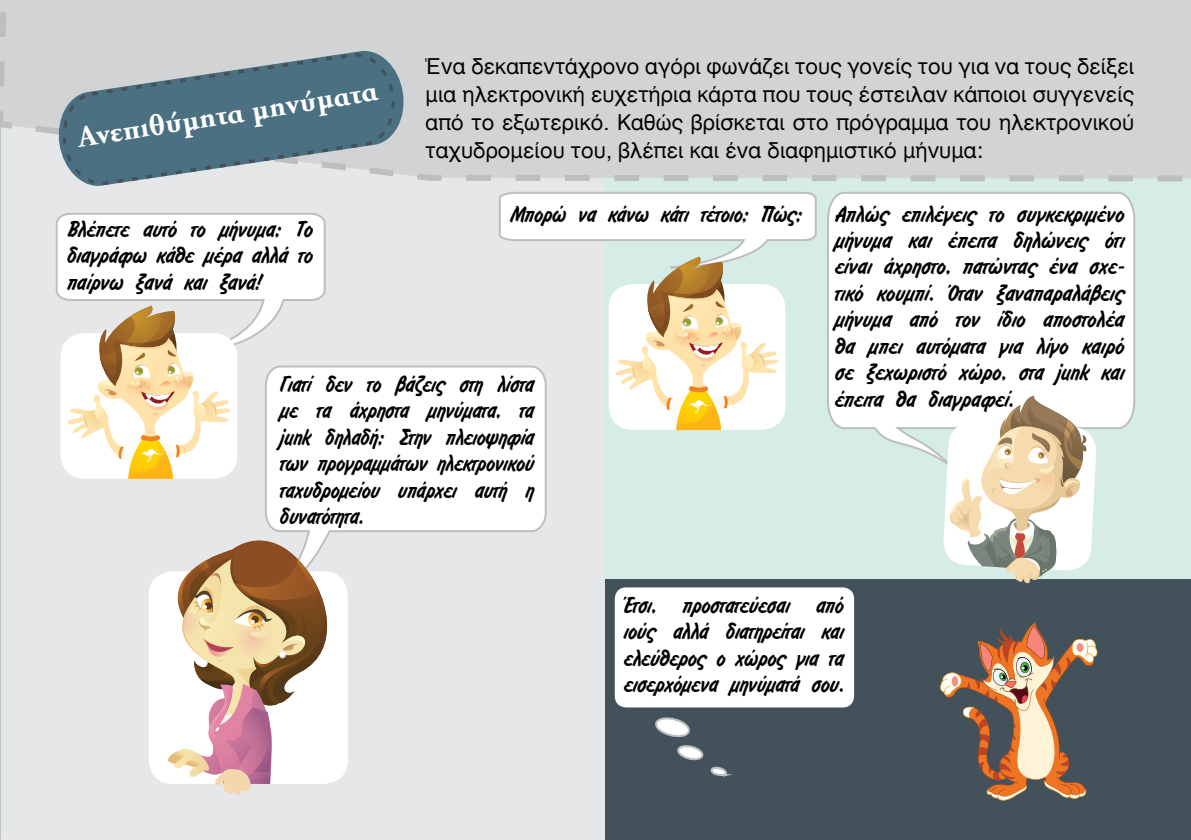
<style>
.page{position:relative;width:1191px;height:840px;background:#fff}
.page>*{position:absolute;margin:0;border:0;box-sizing:border-box;transform-origin:0 0}
.t1{font:700 30px "Samos";color:#fff}
.t2{font:22px/26.4px "Ios";letter-spacing:-.005em;color:#000;text-align:justify}
.t3{font:22px/28px "Gr Helvetica";color:#000;text-align:justify}
.t4{font:22px/26.4px "Ios";letter-spacing:-.005em;color:#000;text-align:justify;scale:.96 1}
</style>
<div class="page">
<div style="left:604px;top:578px;width:587px;height:261px;background:#43525a"></div>
<div style="left:0;top:0;width:604px;height:839px;background:#e6e7e8"></div>
<div style="left:604px;top:130px;width:587px;height:448px;background:#d5ede6"></div>
<div style="left:0;top:0;width:1191px;height:184px;background:#d1d3d4"></div>
<svg style="left:0;top:0;width:10px;height:130px"></svg>
<svg style="left:56px;top:48px;width:351px;height:138px;fill:#d1d3d4"></svg>
<svg style="left:63px;top:53px;width:331px;height:132px;background:#738e9b"></svg>
<svg style="left:265px;top:365px;width:282px;height:175px;background:#fbfbfb"></svg>
<svg style="left:827px;top:192px;width:309px;height:269px;background:#fafbfb"></svg>
<svg style="left:55px;top:213px;width:272px;height:265px"></svg>
<svg style="left:498px;top:192px;width:319px;height:238px"></svg>
<div style="left:149px;top:571px;width:199px;height:212px;background:#fff;border-radius:24px"></div>
<svg style="left:149px;top:540px;width:194px;height:256px"></svg>
<svg style="left:942px;top:394px;width:155px;height:190px;background:#ddd6c7"></svg>
<svg style="left:651px;top:714px;width:77px;height:63px;background:#626e74"></svg>
<div style="left:615px;top:587px;width:239px;height:120px;background:#fff;border-radius:11px"></div>
<svg style="left:940px;top:621px;width:157px;height:179px;background:#877262"></svg>
<h1 class="t1" style="left:75px;top:122px;width:304px;rotate:-9deg">Ανεπιθύμητα μηνύματα</h1>
<p class="t3" style="left:425px;top:53px;width:710px">Ένα δεκαπεντάχρονο αγόρι φωνάζει τους γονείς του για να τους δείξει μια ηλεκτρονική ευχετήρια κάρτα που τους έστειλαν κάποιοι συγγενείς από το εξωτερικό. Καθώς βρίσκεται στο πρόγραμμα του ηλεκτρονικού ταχυδρομείου του, βλέπει και ένα διαφημιστικό μήνυμα:</p>
<p class="t2" style="left:66px;top:216px;width:247px">Βλέπετε αυτό το μήνυμα; Το διαγράφω κάθε μέρα αλλά το παίρνω ξανά και ξανά!</p>
<p class="t2" style="left:509px;top:202px;width:294px">Μπορώ να κάνω κάτι τέτοιο; Πώς;</p>
<p class="t4" style="left:279px;top:371px;width:266px">Γιατί δεν το βάζεις στη λίστα με τα άχρηστα μηνύματα, τα junk δηλαδή; Στην πλειοψηφία των προγραμμάτων ηλεκτρονικού ταχυδρομείου υπάρχει αυτή η δυνατότητα.</p>
<p class="t2" style="left:833px;top:201px;width:292px">Απλώς επιλέγεις το συγκεκριμένο μήνυμα και έπειτα δηλώνεις ότι είναι άχρηστο, πατώντας ένα σχε&shy;τικό κουμπί. Όταν ξαναπαραλάβεις μήνυμα από τον ίδιο αποστολέα θα μπει αυτόματα για λίγο καιρό σε ξεχωριστό χώρο, στα junk και έπειτα θα διαγραφεί.</p>
<p class="t2" style="left:623px;top:592px;width:221px">Έτσι, προστατεύεσαι από ιούς αλλά διατηρείται και ελεύθερος ο χώρος για τα εισερχόμενα μηνύματά σου.</p>
</div>
